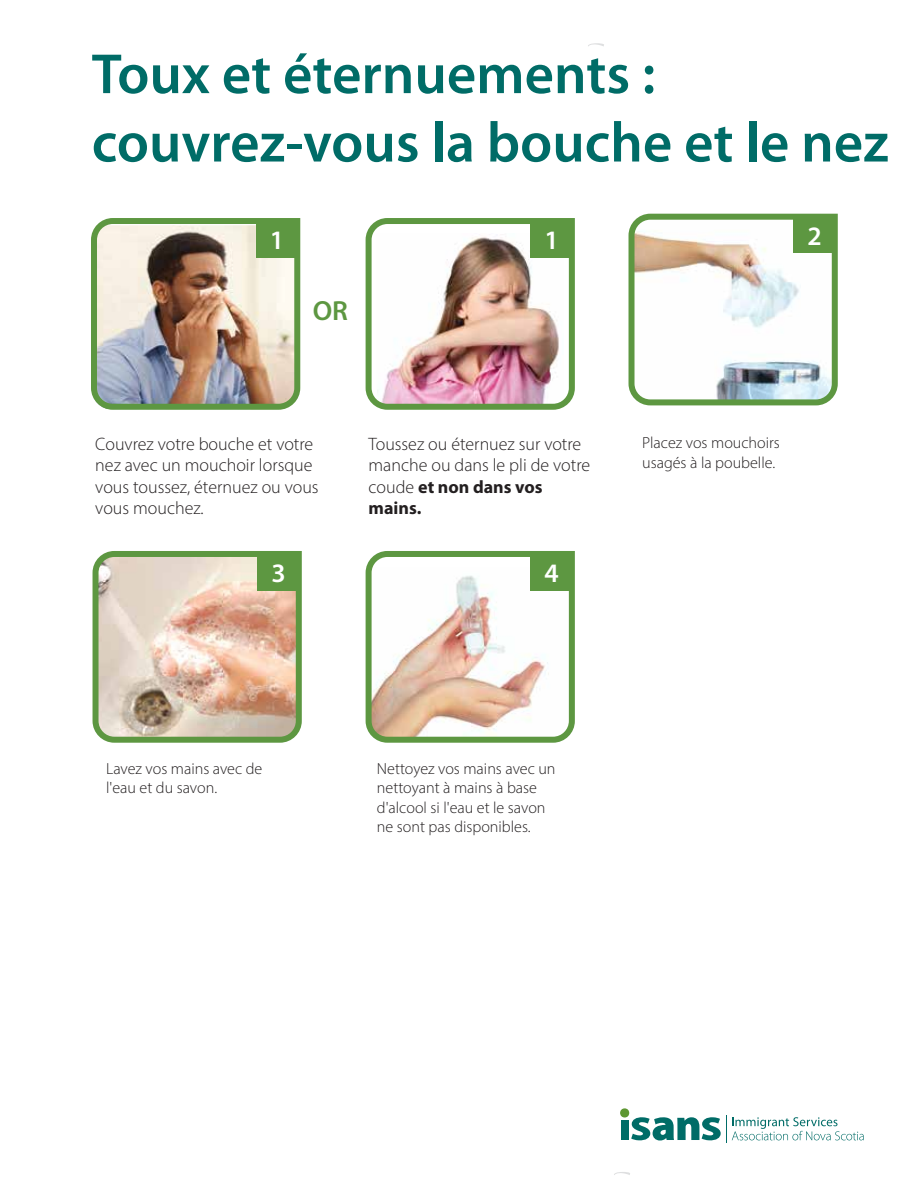
<style>
.page{position:relative;width:918px;height:1188px;background:#fff}
.page>*{position:absolute;margin:0;border:0;box-sizing:border-box;transform-origin:0 0}
.t1{font:600 57px/68.4px "Myriad Pro";color:#006c67}
.t2{font:600 27.75px "Myriad Pro";color:#5d9741}
.t3{font:600 26.7px "Myriad Pro";color:#fff}
.t4{font:300 18px/21.6px "Myriad Pro";color:#231f20}
.t5{font:300 16.05px/19.4px "Myriad Pro";color:#231f20}
.s1{font-weight:700}
</style>
<div class="page">
<svg style="left:588px;top:43px;width:16px;height:3px"></svg>
<div style="left:621px;top:1121px;width:8px;height:19px;background:#006c67"></div>
<div style="left:620px;top:1108px;width:9px;height:10px;background:#5e9732;border-radius:50%"></div>
<svg style="left:631px;top:1115px;width:233px;height:28px"></svg>
<svg style="left:614px;top:1172px;width:16px;height:3px"></svg>
<img style="left:91px;top:218px;width:210px;height:192px">
<div style="left:256px;top:221px;width:41px;height:36px;background:#5d9741"></div>
<img style="left:365px;top:218px;width:210px;height:192px">
<div style="left:530px;top:221px;width:42px;height:36px;background:#5d9741"></div>
<svg style="left:628px;top:213px;width:210px;height:193px"></svg>
<div style="left:793px;top:217px;width:42px;height:36px;background:#5d9741"></div>
<svg style="left:92px;top:551px;width:210px;height:192px;background:#d0bfa5"></svg>
<div style="left:257px;top:554px;width:42px;height:36px;background:#5d9741"></div>
<svg style="left:365px;top:551px;width:210px;height:192px"></svg>
<div style="left:530px;top:554px;width:42px;height:36px;background:#5d9741"></div>
<h1 class="t1" style="left:92px;top:38px;width:799px">Toux et éternuements : couvrez-vous la bouche et le nez</h1>
<h3 class="t3" style="left:270px;top:223px;width:16px">1</h3>
<h3 class="t3" style="left:545px;top:223px;width:16px">1</h3>
<h3 class="t3" style="left:807px;top:219px;width:16px">2</h3>
<h2 class="t2" style="left:313px;top:293px;width:37px">OR</h2>
<p class="t4" style="left:95px;top:433px;width:225px">Couvrez votre bouche et votre nez avec un mouchoir lorsque vous toussez, éternuez ou vous vous mouchez.</p>
<p class="t4" style="left:369px;top:433px;width:223px">Toussez ou éternuez sur votre manche ou dans le pli de votre coude <span class="s1">et non dans vos mains.</span></p>
<h3 class="t3" style="left:271px;top:556px;width:16px">3</h3>
<h3 class="t3" style="left:545px;top:556px;width:16px">4</h3>
<p class="t5" style="left:642px;top:433px;width:139px">Placez vos mouchoirs usagés à la poubelle.</p>
<p class="t5" style="left:106px;top:759px;width:158px">Lavez vos mains avec de l'eau et du savon.</p>
<p class="t5" style="left:377px;top:759px;width:180px">Nettoyez vos mains avec un nettoyant à mains à base d'alcool si l'eau et le savon ne sont pas disponibles.</p>
</div>
